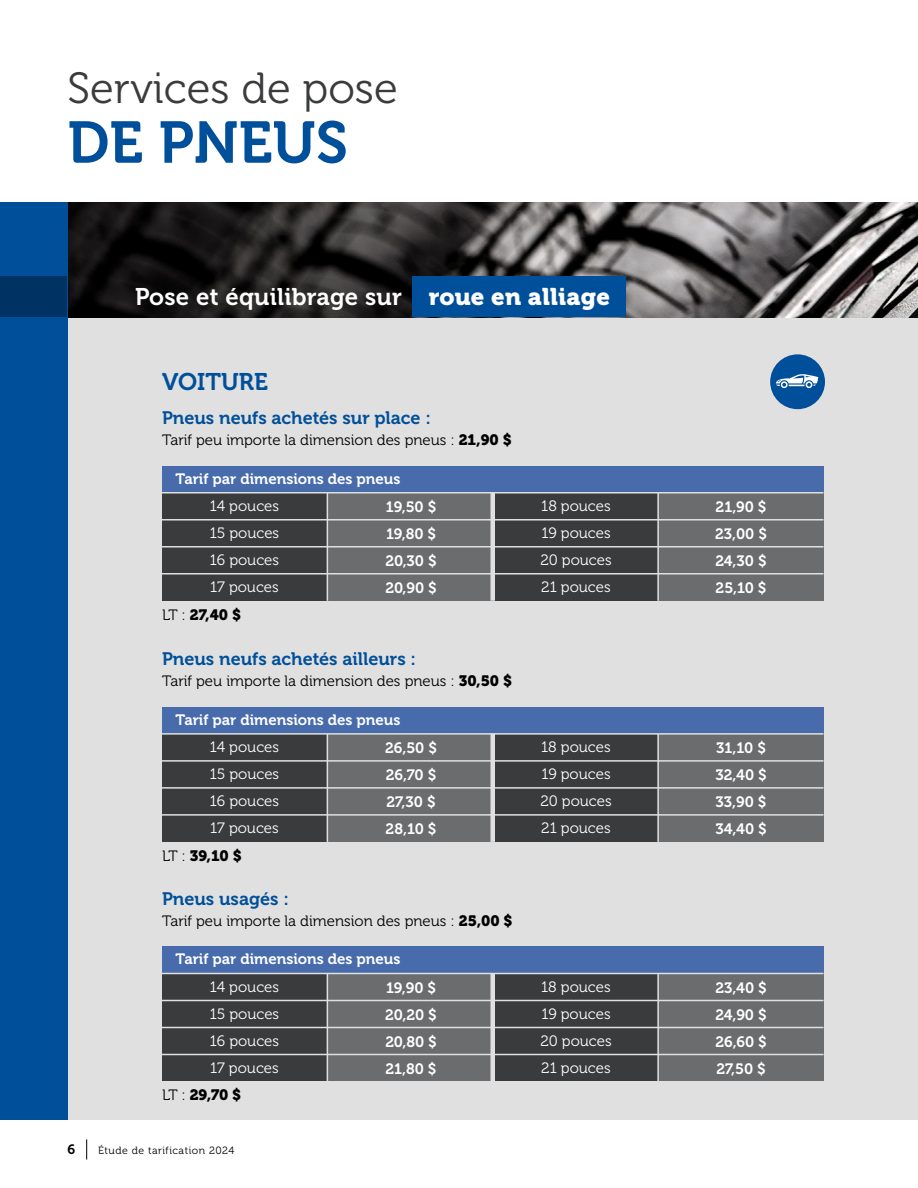
<style>
.page{position:relative;width:918px;height:1188px;background:#fff}
.page>*{position:absolute;margin:0;border:0;box-sizing:border-box;transform-origin:0 0}
.t1{font:58.5px "Museo 700";color:#004f9a}
.t2{font:43.5px "Museo 300";color:#3a3b3c}
.t3{font:24px "Museo 700";letter-spacing:.01em;color:#fff}
.t4{font:24px "Museo 700";color:#004f9a}
.t5{font:18px "Museo 700";color:#004f9a}
.t6{font:15px "Museo 700";color:#fff}
.t7{font:15px "Museo 300";color:#fff}
.t8{font:15px "Museo 300";color:#000}
.t9{font:15px "Museo 900";letter-spacing:-.01em;color:#000}
.t10{font:13.5px "Museo 700";color:#000}
.t11{font:10.5px "Museo 300";letter-spacing:.05em;color:#000}
.s1{font-family:"Museo 900"}
.s2{font-family:"Museo 300"}
</style>
<div class="page">
<svg style="left:86px;top:1139px;width:1px;height:21px"></svg>
<div style="left:0;top:202px;width:918px;height:918px;background:#e0e0e0"></div>
<img style="left:68px;top:202px;width:850px;height:115px">
<div style="left:0;top:202px;width:68px;height:918px;background:#004f9a"></div>
<div style="left:0;top:277px;width:68px;height:40px;background:#003364"></div>
<div style="left:412px;top:277px;width:214px;height:40px;background:#004f9a"></div>
<div style="left:770px;top:354px;width:55px;height:55px;background:#004f9a;border-radius:50%"></div>
<svg style="left:776px;top:374px;width:42px;height:14px"></svg>
<div style="left:162px;top:466px;width:165px;height:135px;background:#3a3b3c"></div>
<div style="left:327px;top:466px;width:166px;height:135px;background:#6b6c6d"></div>
<div style="left:493px;top:466px;width:165px;height:135px;background:#3a3b3c"></div>
<div style="left:658px;top:466px;width:166px;height:135px;background:#6b6c6d"></div>
<div style="left:162px;top:466px;width:662px;height:27px;background:#486bac"></div>
<div style="left:490px;top:493px;width:5px;height:108px;background:#e0e0e0"></div>
<hr style="left:162px;top:492px;width:662px;height:2px;background:#e0e0e0">
<hr style="left:162px;top:519px;width:662px;height:2px;background:#e0e0e0">
<hr style="left:162px;top:546px;width:662px;height:2px;background:#e0e0e0">
<hr style="left:162px;top:573px;width:662px;height:2px;background:#e0e0e0">
<hr style="left:327px;top:493px;width:1px;height:108px;background:#e0e0e0">
<hr style="left:657px;top:493px;width:2px;height:108px;background:#e0e0e0">
<div style="left:162px;top:707px;width:165px;height:135px;background:#3a3b3c"></div>
<div style="left:327px;top:707px;width:166px;height:135px;background:#6b6c6d"></div>
<div style="left:493px;top:707px;width:165px;height:135px;background:#3a3b3c"></div>
<div style="left:658px;top:707px;width:166px;height:135px;background:#6b6c6d"></div>
<div style="left:162px;top:707px;width:662px;height:27px;background:#486bac"></div>
<div style="left:490px;top:734px;width:5px;height:108px;background:#e0e0e0"></div>
<hr style="left:162px;top:733px;width:662px;height:2px;background:#e0e0e0">
<hr style="left:162px;top:760px;width:662px;height:2px;background:#e0e0e0">
<hr style="left:162px;top:787px;width:662px;height:2px;background:#e0e0e0">
<hr style="left:162px;top:814px;width:662px;height:2px;background:#e0e0e0">
<hr style="left:327px;top:734px;width:1px;height:108px;background:#e0e0e0">
<hr style="left:657px;top:734px;width:2px;height:108px;background:#e0e0e0">
<div style="left:162px;top:946px;width:165px;height:136px;background:#3a3b3c"></div>
<div style="left:327px;top:946px;width:166px;height:136px;background:#6b6c6d"></div>
<div style="left:493px;top:946px;width:165px;height:136px;background:#3a3b3c"></div>
<div style="left:658px;top:946px;width:166px;height:136px;background:#6b6c6d"></div>
<div style="left:162px;top:946px;width:662px;height:28px;background:#486bac"></div>
<div style="left:490px;top:974px;width:5px;height:108px;background:#e0e0e0"></div>
<hr style="left:162px;top:973px;width:662px;height:1px;background:#e0e0e0">
<hr style="left:162px;top:1000px;width:662px;height:1px;background:#e0e0e0">
<hr style="left:162px;top:1027px;width:662px;height:1px;background:#e0e0e0">
<hr style="left:162px;top:1054px;width:662px;height:1px;background:#e0e0e0">
<hr style="left:327px;top:974px;width:1px;height:108px;background:#e0e0e0">
<hr style="left:657px;top:974px;width:2px;height:108px;background:#e0e0e0">
<h2 class="t2" style="left:68px;top:64px;width:332px">Services de pose</h2>
<h1 class="t1" style="left:68px;top:110px;width:282px">DE PNEUS</h1>
<h3 class="t3" style="left:135px;top:283px;width:476px">Pose et équilibrage sur <span class="s1">roue en alliage</span></h3>
<h3 class="t4" style="left:162px;top:368px;width:107px">VOITURE</h3>
<p class="t5" style="left:162px;top:408px;width:270px">Pneus neufs achetés sur place :</p>
<p class="t8" style="left:162px;top:432px;width:351px">Tarif peu importe la dimension des pneus : <span class="s1">21,90 $</span></p>
<p class="t6" style="left:176px;top:470px;width:226px">Tarif par dimensions des pneus</p>
<p class="t7" style="left:210px;top:498px;width:71px">14 pouces</p>
<p class="t6" style="left:386px;top:498px;width:52px">19,50 $</p>
<p class="t7" style="left:541px;top:498px;width:71px">18 pouces</p>
<p class="t6" style="left:716px;top:498px;width:52px">21,90 $</p>
<p class="t7" style="left:210px;top:525px;width:71px">15 pouces</p>
<p class="t6" style="left:386px;top:525px;width:51px">19,80 $</p>
<p class="t7" style="left:541px;top:525px;width:71px">19 pouces</p>
<p class="t6" style="left:715px;top:525px;width:53px">23,00 $</p>
<p class="t7" style="left:210px;top:552px;width:71px">16 pouces</p>
<p class="t6" style="left:385px;top:552px;width:53px">20,30 $</p>
<p class="t7" style="left:540px;top:552px;width:73px">20 pouces</p>
<p class="t6" style="left:716px;top:552px;width:52px">24,30 $</p>
<p class="t7" style="left:210px;top:579px;width:70px">17 pouces</p>
<p class="t6" style="left:385px;top:579px;width:53px">20,90 $</p>
<p class="t7" style="left:541px;top:579px;width:71px">21 pouces</p>
<p class="t6" style="left:716px;top:579px;width:52px">25,10 $</p>
<p class="t9" style="left:162px;top:606px;width:80px"><span class="s2">LT :</span> 27,40 $</p>
<p class="t5" style="left:162px;top:649px;width:256px">Pneus neufs achetés ailleurs :</p>
<p class="t8" style="left:162px;top:673px;width:351px">Tarif peu importe la dimension des pneus : <span class="s1">30,50 $</span></p>
<p class="t6" style="left:176px;top:711px;width:226px">Tarif par dimensions des pneus</p>
<p class="t7" style="left:210px;top:739px;width:71px">14 pouces</p>
<p class="t6" style="left:385px;top:739px;width:53px">26,50 $</p>
<p class="t7" style="left:541px;top:739px;width:71px">18 pouces</p>
<p class="t6" style="left:716px;top:739px;width:51px">31,10 $</p>
<p class="t7" style="left:210px;top:766px;width:71px">15 pouces</p>
<p class="t6" style="left:386px;top:766px;width:52px">26,70 $</p>
<p class="t7" style="left:541px;top:766px;width:71px">19 pouces</p>
<p class="t6" style="left:715px;top:766px;width:53px">32,40 $</p>
<p class="t7" style="left:210px;top:793px;width:71px">16 pouces</p>
<p class="t6" style="left:387px;top:793px;width:50px">27,30 $</p>
<p class="t7" style="left:540px;top:793px;width:73px">20 pouces</p>
<p class="t6" style="left:716px;top:793px;width:52px">33,90 $</p>
<p class="t7" style="left:210px;top:820px;width:70px">17 pouces</p>
<p class="t6" style="left:386px;top:820px;width:52px">28,10 $</p>
<p class="t7" style="left:541px;top:820px;width:71px">21 pouces</p>
<p class="t6" style="left:715px;top:820px;width:53px">34,40 $</p>
<p class="t9" style="left:162px;top:847px;width:81px"><span class="s2">LT :</span> 39,10 $</p>
<p class="t5" style="left:162px;top:889px;width:128px">Pneus usagés :</p>
<p class="t8" style="left:162px;top:912px;width:352px">Tarif peu importe la dimension des pneus : <span class="s1">25,00 $</span></p>
<p class="t6" style="left:176px;top:951px;width:226px">Tarif par dimensions des pneus</p>
<p class="t7" style="left:210px;top:979px;width:71px">14 pouces</p>
<p class="t6" style="left:386px;top:979px;width:51px">19,90 $</p>
<p class="t7" style="left:541px;top:979px;width:71px">18 pouces</p>
<p class="t6" style="left:715px;top:979px;width:53px">23,40 $</p>
<p class="t7" style="left:210px;top:1006px;width:71px">15 pouces</p>
<p class="t6" style="left:385px;top:1006px;width:53px">20,20 $</p>
<p class="t7" style="left:541px;top:1006px;width:71px">19 pouces</p>
<p class="t6" style="left:715px;top:1006px;width:53px">24,90 $</p>
<p class="t7" style="left:210px;top:1033px;width:71px">16 pouces</p>
<p class="t6" style="left:385px;top:1033px;width:53px">20,80 $</p>
<p class="t7" style="left:540px;top:1033px;width:73px">20 pouces</p>
<p class="t6" style="left:715px;top:1033px;width:53px">26,60 $</p>
<p class="t7" style="left:210px;top:1060px;width:70px">17 pouces</p>
<p class="t6" style="left:386px;top:1060px;width:52px">21,80 $</p>
<p class="t7" style="left:541px;top:1060px;width:71px">21 pouces</p>
<p class="t6" style="left:716px;top:1060px;width:51px">27,50 $</p>
<p class="t9" style="left:162px;top:1086px;width:81px"><span class="s2">LT :</span> 29,70 $</p>
<p class="t10" style="left:68px;top:1142px;width:9px">6</p>
<p class="t11" style="left:98px;top:1145px;width:138px">Étude de tarification 2024</p>
</div>
